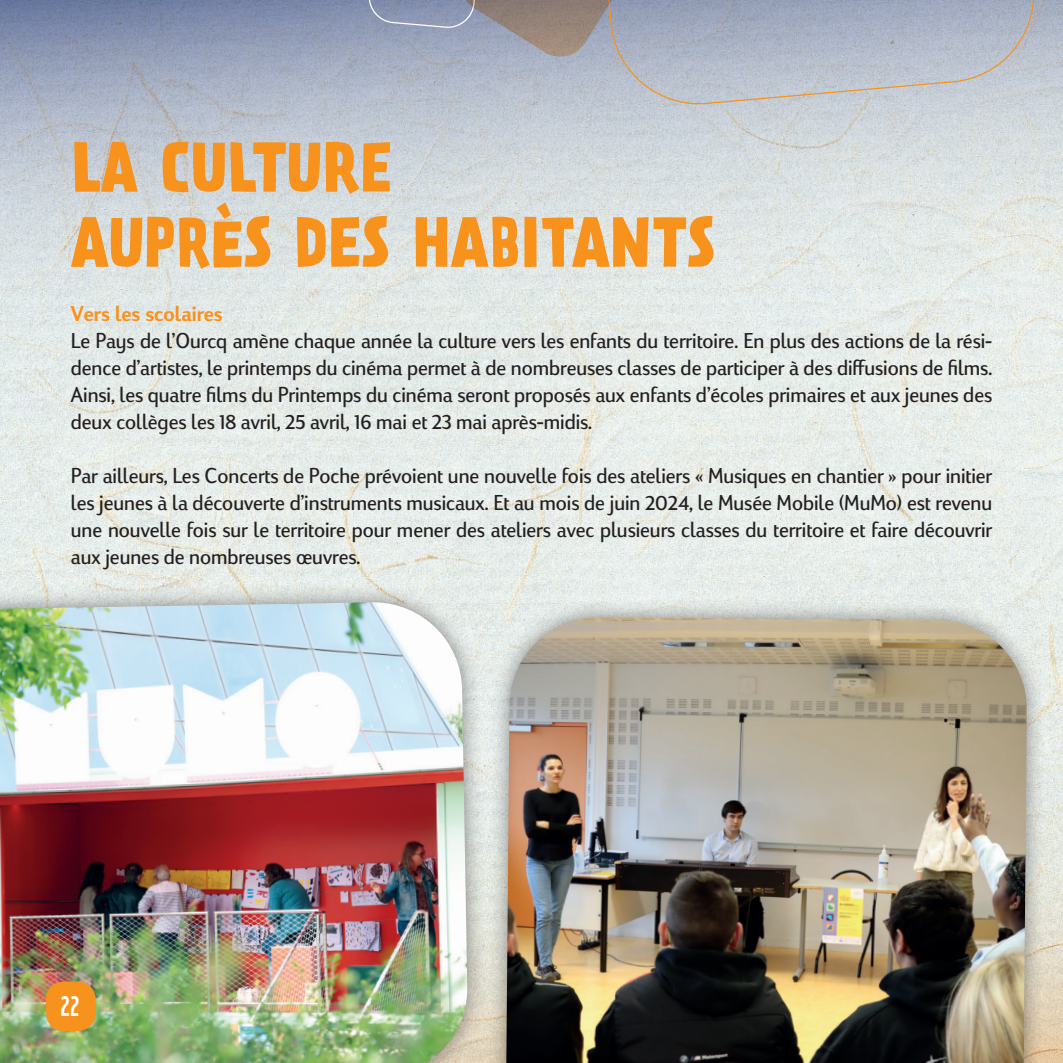
<style>
.page{position:relative;width:1063px;height:1063px;background:#fff}
.page>*{position:absolute;margin:0;border:0;box-sizing:border-box;transform-origin:0 0}
.t1{font:700 62.5px/75px "Prater Sans Pro";color:#f7931d}
.t2{font:22.5px/27px "Viato";color:#231f20;text-align:justify}
.t3{font:700 22.5px "Viato";color:#f7931d}
</style>
<div class="page">
<img style="left:0;top:0;width:1063px;height:1063px">
<div style="left:0;top:583px;width:487px;height:480px;background:#231f20;opacity:.5"></div>
<img style="left:0;top:602px;width:468px;height:461px">
<div style="left:487px;top:598px;width:559px;height:465px;background:#231f20;opacity:.5"></div>
<img style="left:506px;top:617px;width:521px;height:446px">
<div style="left:46px;top:981px;width:50px;height:50px;background:#f7931d;border-radius:18px"></div>
<svg style="left:585px;top:0;width:453px;height:108px"></svg>
<svg style="left:367px;top:0;width:271px;height:61px"></svg>
<h1 class="t1" style="left:71px;top:128px;width:646px">LA CULTURE<br>AUPRÈS DES HABITANTS</h1>
<p class="t3" style="left:71px;top:298px;width:153px">Vers les scolaires</p>
<p class="t2" style="left:71px;top:327px;width:923px">Le Pays de l’Ourcq amène chaque année la culture vers les enfants du territoire. En plus des actions de la rési&shy;dence d’artistes, le printemps du cinéma permet à de nombreuses classes de participer à des diffusions de films.<br>Ainsi, les quatre films du Printemps du cinéma seront proposés aux enfants d’écoles primaires et aux jeunes des deux collèges les 18 avril, 25 avril, 16 mai et 23 mai après-midis.</p>
<p class="t2" style="left:71px;top:462px;width:923px">Par ailleurs, Les Concerts de Poche prévoient une nouvelle fois des ateliers « Musiques en chantier » pour initier les jeunes à la découverte d’instruments musicaux. Et au mois de juin 2024, le Musée Mobile (MuMo) est revenu une nouvelle fois sur le territoire pour mener des ateliers avec plusieurs classes du territoire et faire découvrir aux jeunes de nombreuses œuvres.</p>
</div>
